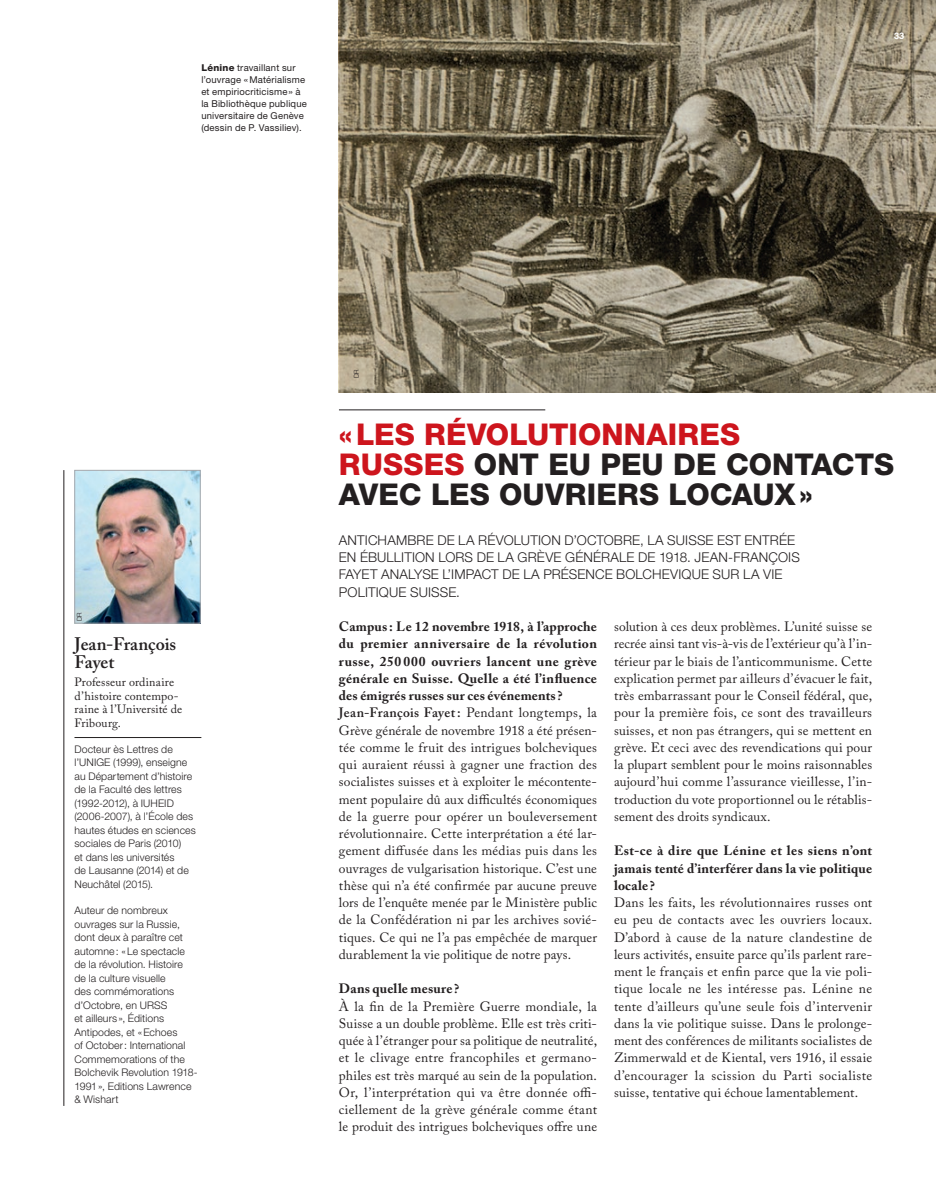
<style>
.page{position:relative;width:936px;height:1191px;background:#fff}
.page>*{position:absolute;margin:0;border:0;box-sizing:border-box;transform-origin:0 0}
.titre_sous-papier_DO{font:800 30px/30px "Helvetica Neue";letter-spacing:.005em;color:#231f20}
.capsule_titre{font:600 18px/18px "Adobe Caslon Pro";letter-spacing:-.005em;color:#231f20}
.texte_normal{font:13.5px/17.2px "Adobe Caslon Pro";letter-spacing:.01em;color:#231f20;text-align:justify}
.question{font:700 13.5px/17.2px "Adobe Caslon Pro";letter-spacing:.015em;color:#231f20;text-align:justify}
.texte_normal-2{font:300 13.5px/17.2px "Helvetica Neue";letter-spacing:.01em;color:#231f20}
.capsule_texte{font:12px/13.5px "Adobe Caslon Pro";letter-spacing:.01em;color:#231f20}
.capsule_info{font:300 10.5px/13.5px "Helvetica Neue";letter-spacing:.01em;color:#231f20}
.légende{font:9.45px/12px "Helvetica Neue";letter-spacing:.02em;color:#231f20}
.t1{font:700 9px "Helvetica Neue";color:#fff}
.crédit{font:300 6.75px "Helvetica Neue";color:#231f20}
.s1{font-weight:800}
.s2{color:#cd151d}
.s3{font-weight:600}
</style>
<div class="page">
<img style="left:339px;top:0;width:596px;height:393px">
<img style="left:76px;top:472px;width:122px;height:149px">
<div style="left:74px;top:470px;width:126px;height:153px;border:1px solid #a8a9ad"></div>
<hr style="left:74px;top:737px;width:127px;height:1px;background:#231f20">
<hr style="left:63px;top:470px;width:1px;height:636px;background:#231f20">
<hr style="left:339px;top:409px;width:206px;height:1px;background:#231f20">
<p class="légende" style="left:201px;top:62px;width:107px"><span class="s1">Lénine</span> travaillant sur l’ouvrage «Matérialisme et empiriocriticisme» à la Bibliothèque publique universitaire de Genève (dessin de P. Vassiliev).</p>
<p class="t1" style="left:894px;top:30px;width:12px">33</p>
<p class="crédit" style="left:75px;top:621px;width:11px;rotate:-90deg">DR</p>
<p class="capsule_titre" style="left:74px;top:635px;width:103px">Jean-François<br>Fayet</p>
<p class="capsule_texte" style="left:74px;top:675px;width:109px">Professeur ordinaire d’histoire contempo&shy;raine à l’Université de<br>Fribourg.</p>
<p class="capsule_info" style="left:74px;top:742px;width:123px">Docteur ès Lettres de l’UNIGE (1999), enseigne au Département d’histoire de la Faculté des lettres (1992-2012), à IUHEID (2006-2007), à l’École des hautes études en sciences sociales de Paris (2010)<br>et dans les universités<br>de Lausanne (2014) et de<br>Neuchâtel (2015).</p>
<p class="capsule_info" style="left:74px;top:903px;width:125px">Auteur de nombreux ouvrages sur la Russie, dont deux à paraître cet automne: «Le spectacle de la révolution. Histoire<br>de la culture visuelle<br>des commémorations d’Octobre, en URSS<br>et ailleurs», Éditions<br>Antipodes, et «Echoes<br>of October: International<br>Commemorations of the<br>Bolchevik Revolution 1918-<br>1991», Editions Lawrence &amp; Wishart</p>
<p class="crédit" style="left:352px;top:378px;width:11px;rotate:-90deg">DR</p>
<p class="titre_sous-papier_DO" style="left:339px;top:419px;width:556px"><span class="s2">«LES RÉVOLUTIONNAIRES<br>RUSSES</span> ONT EU PEU DE CONTACTS<br>AVEC LES OUVRIERS LOCAUX»</p>
<p class="texte_normal-2" style="left:339px;top:531px;width:462px">ANTICHAMBRE DE LA RÉVOLUTION D’OCTOBRE, LA SUISSE EST ENTRÉE EN ÉBULLITION LORS DE LA GRÈVE GÉNÉRALE DE 1918. JEAN-FRANÇOIS FAYET ANALYSE L’IMPACT DE LA PRÉSENCE BOLCHEVIQUE SUR LA VIE POLITIQUE SUISSE.</p>
<p class="question" style="left:339px;top:617px;width:259px">Campus: Le 12 novembre 1918, à l’approche du premier anniversaire de la révolution russe, 250 000 ouvriers lancent une grève générale en Suisse. Quelle a été l’influence des émigrés russes sur ces événements?</p>
<p class="texte_normal" style="left:339px;top:704px;width:259px"><span class="s3">Jean-François Fayet:</span> Pendant longtemps, la Grève générale de novembre 1918 a été présen&shy;tée comme le fruit des intrigues bolcheviques qui auraient réussi à gagner une fraction des socialistes suisses et à exploiter le mécontente&shy;ment populaire dû aux difficultés économiques de la guerre pour opérer un bouleversement révolutionnaire. Cette interprétation a été lar&shy;gement diffusée dans les médias puis dans les ouvrages de vulgarisation historique. C’est une thèse qui n’a été confirmée par aucune preuve lors de l’enquête menée par le Ministère public de la Confédération ni par les archives sovié&shy;tiques. Ce qui ne l’a pas empêchée de marquer durablement la vie politique de notre pays.</p>
<p class="question" style="left:339px;top:980px;width:122px">Dans quelle mesure ?</p>
<p class="texte_normal" style="left:339px;top:997px;width:260px">À la fin de la Première Guerre mondiale, la Suisse a un double problème. Elle est très criti&shy;quée à l’étranger pour sa politique de neutralité, et le clivage entre francophiles et germano&shy;philes est très marqué au sein de la population.<br>Or, l’interprétation qui va être donnée offi&shy;ciellement de la grève générale comme étant le produit des intrigues bolcheviques offre une</p>
<p class="texte_normal" style="left:614px;top:617px;width:259px">solution à ces deux problèmes. L’unité suisse se recrée ainsi tant vis-à-vis de l’extérieur qu’à l’in&shy;térieur par le biais de l’anticommunisme. Cette explication permet par ailleurs d’évacuer le fait, très embarrassant pour le Conseil fédéral, que, pour la première fois, ce sont des travailleurs suisses, et non pas étrangers, qui se mettent en grève. Et ceci avec des revendications qui pour la plupart semblent pour le moins raisonnables aujourd’hui comme l’assurance vieillesse, l’in&shy;troduction du vote proportionnel ou le rétablis&shy;sement des droits syndicaux.</p>
<p class="question" style="left:614px;top:842px;width:259px">Est-ce à dire que Lénine et les siens n’ont jamais tenté d’interférer dans la vie politique locale?</p>
<p class="texte_normal" style="left:614px;top:893px;width:260px">Dans les faits, les révolutionnaires russes ont eu peu de contacts avec les ouvriers locaux.<br>D’abord à cause de la nature clandestine de leurs activités, ensuite parce qu’ils parlent rare&shy;ment le français et enfin parce que la vie poli&shy;tique locale ne les intéresse pas. Lénine ne tente d’ailleurs qu’une seule fois d’intervenir dans la vie politique suisse. Dans le prolonge&shy;ment des conférences de militants socialistes de Zimmerwald et de Kiental, vers 1916, il essaie d’encourager la scission du Parti socialiste suisse, tentative qui échoue lamentablement.</p>
</div>
